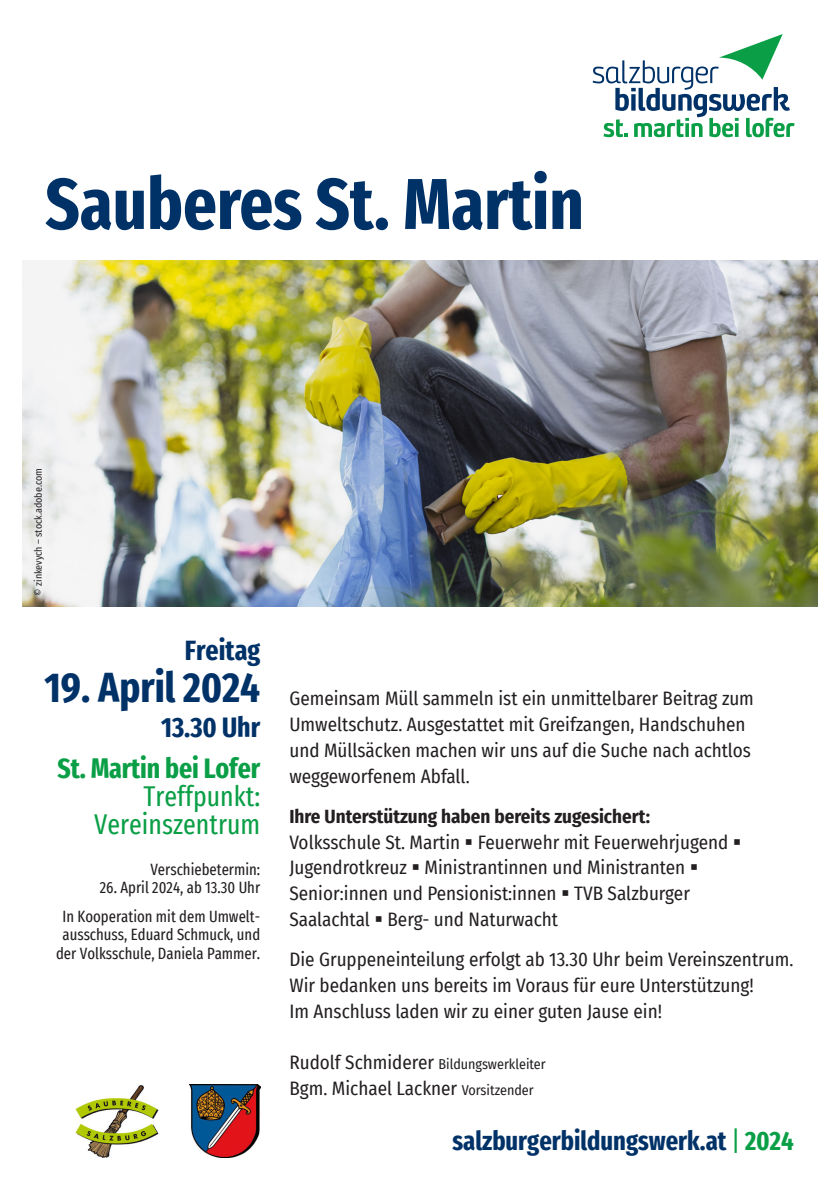
<style>
.page{position:relative;width:840px;height:1191px;background:#fff}
.page>*{position:absolute;margin:0;border:0;box-sizing:border-box;transform-origin:0 0}
.VArt{font:700 extra-condensed 72px "Fira Sans";color:#003268}
.Datum{font:700 extra-condensed 42px "Fira Sans";color:#003268}
.Ort{font:extra-condensed 28px/28px "Fira Sans";color:#0a9f46;text-align:right}
.Ort-2{font:700 extra-condensed 28px "Fira Sans";letter-spacing:-.005em;color:#0a9f46}
.Uhr{font:700 extra-condensed 28px "Fira Sans";color:#003268}
.t1{font:700 extra-condensed 26.6px "Fira Sans";color:#003268}
.Daten{font:19px/25.8px "Fira Sans Condensed";color:#231f20}
.LeiterVeranstalter{font:19px "Fira Sans Condensed";color:#231f20}
.Gebuehr{font:extra-condensed 16px/18px "Fira Sans";color:#231f20;text-align:center}
.LeiterVeranstalter-2{font:14px "Fira Sans Condensed";color:#231f20}
.Copyright{font:10px "Fira Sans Condensed";color:#231f20}
.s1{font-weight:700}
.s2{font-size:19px}
.s3{font-size:14px}
.s4{font-weight:400;color:#0a9f46}
.s5{color:#0a9f46}
</style>
<div class="page">
<img style="left:22px;top:261px;width:795px;height:346px">
<svg style="left:592px;top:34px;width:202px;height:103px"></svg>
<img style="left:190px;top:1084px;width:70px;height:73px">
<img style="left:76px;top:1085px;width:83px;height:72px">
<p class="VArt" style="left:45px;top:144px;width:539px">Sauberes St. Martin</p>
<p class="Copyright" style="left:31px;top:595px;width:129px;rotate:-90deg">© zinkevych – stock.adobe.com</p>
<p class="Uhr" style="left:185px;top:627px;width:77px">Freitag</p>
<p class="Datum" style="left:44px;top:652px;width:217px">19. April 2024</p>
<p class="Uhr" style="left:161px;top:703px;width:100px">13.30 Uhr</p>
<p class="Ort-2" style="left:57px;top:745px;width:204px">St. Martin bei Lofer</p>
<p class="Ort" style="left:94px;top:782px;width:167px">Treffpunkt:<br>Vereinszentrum</p>
<p class="Gebuehr" style="left:150px;top:860px;width:111px">Verschiebetermin:</p>
<p class="Gebuehr" style="left:100px;top:878px;width:162px">26. April 2024, ab 13.30 Uhr</p>
<p class="Gebuehr" style="left:56px;top:907px;width:205px">In Kooperation mit dem Umwelt&shy;ausschuss, Eduard Schmuck, und der Volksschule, Daniela Pammer.</p>
<p class="Daten" style="left:289px;top:685px;width:465px">Gemeinsam Müll sammeln ist ein unmittelbarer Beitrag zum Umweltschutz. Ausgestattet mit Greifzangen, Handschuhen und Müllsäcken machen wir uns auf die Suche nach achtlos weggeworfenem Abfall.</p>
<p class="Daten" style="left:289px;top:803px;width:453px"><span class="s1">Ihre Unterstützung haben bereits zugesichert:<br></span>Volksschule St. Martin ▪ Feuerwehr mit Feuerwehrjugend ▪ Jugendrotkreuz ▪ Ministrantinnen und Ministranten ▪ Senior:innen und Pensionist:innen ▪ TVB Salzburger Saalachtal ▪ Berg- und Naturwacht</p>
<p class="Daten" style="left:289px;top:946px;width:505px">Die Gruppeneinteilung erfolgt ab 13.30 Uhr beim Vereinszentrum.<br>Wir bedanken uns bereits im Voraus für eure Unterstützung!<br>Im Anschluss laden wir zu einer guten Jause ein!</p>
<p class="LeiterVeranstalter-2" style="left:289px;top:1053px;width:257px"><span class="s2">Rudolf Schmiderer</span> Bildungswerkleiter</p>
<p class="LeiterVeranstalter" style="left:289px;top:1074px;width:246px">Bgm. Michael Lackner <span class="s3">Vorsitzender</span></p>
<p class="t1" style="left:452px;top:1119px;width:342px">salzburgerbildungswerk.at <span class="s4">|</span> <span class="s5">2024</span></p>
</div>
